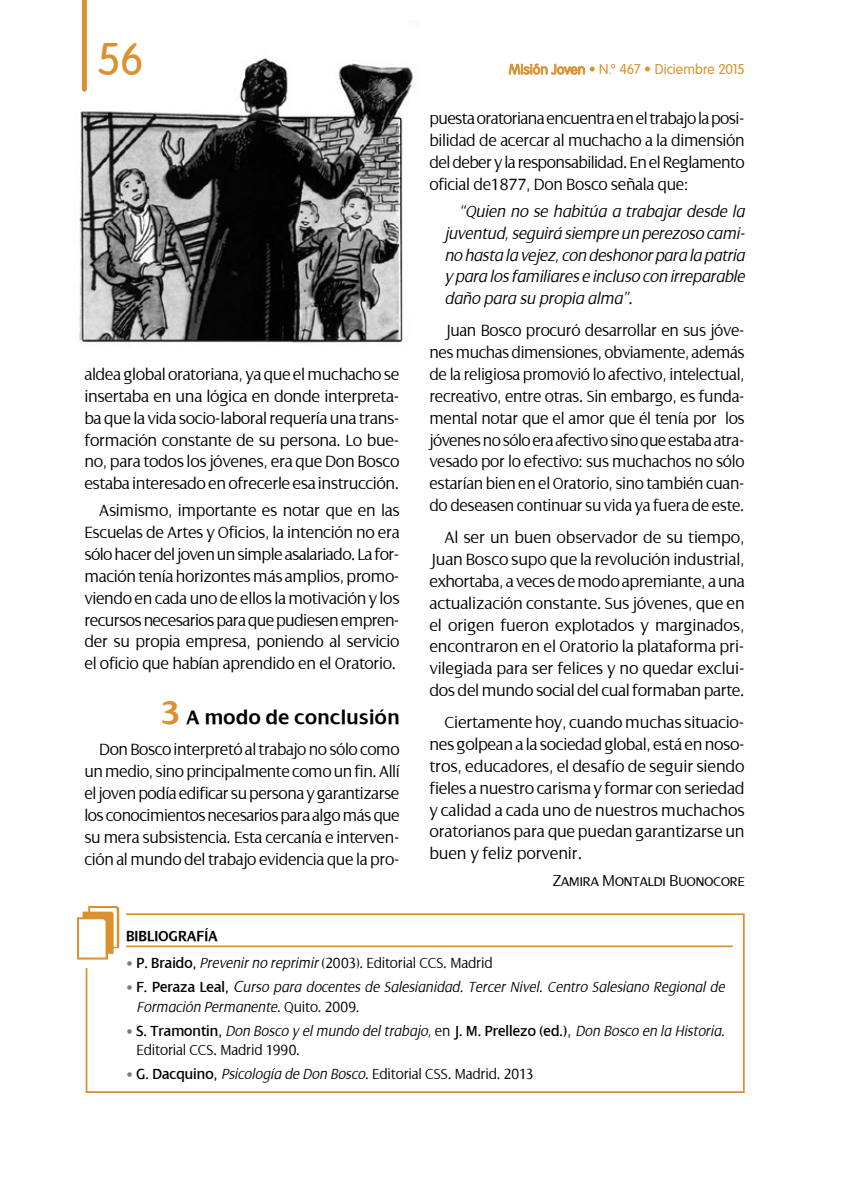
<style>
.page{position:relative;width:844px;height:1191px;background:#fff}
.page>*{position:absolute;margin:0;border:0;box-sizing:border-box;transform-origin:0 0}
.t1{font:300 45.5px "Vag";color:#db912f}
.t2{font:600 21px "Dialog";letter-spacing:.02em;color:#000}
.t3{font:300 17.5px/21.9px "Dialog";letter-spacing:-.02em;color:#000;text-align:justify}
.t4{font:italic 300 17.5px/21.9px "Dialog";letter-spacing:-.015em;color:#000;text-align:justify}
.t5{font:16.97px "Dialog Light Small Caps";letter-spacing:-.01em;color:#000}
.t6{font:italic 300 15.75px/19.2px "Dialog";color:#000;scale:.95 1}
.t7{font:300 15.75px "Dialog";letter-spacing:-.015em;color:#000;scale:.95 1}
.t8{font:600 15.75px "Dialog";letter-spacing:.01em;color:#000;scale:.95 1}
.t9{font:300 14px "VAG Rounded Std";letter-spacing:.005em;color:#db912f}
.s1{font-weight:700;font-size:35px;color:#db912f}
.s2{font-weight:400;font-size:14px;color:#7b7b7a}
.s3{font-weight:400}
.s4{font-style:italic}
.s5{font-weight:400;font-style:normal;font-size:14px;color:#7b7b7a}
.s6{font-weight:400;font-style:normal}
.s7{font-size:17.5px}
.s8{font-style:normal}
.s9{font-style:normal;font-size:17.5px}
</style>
<div class="page">
<svg style="left:85px;top:912px;width:660px;height:181px"></svg>
<svg style="left:77px;top:906px;width:42px;height:53px"></svg>
<hr style="left:126px;top:945px;width:606px;height:2px;background:#db912f">
<img style="left:79px;top:20px;width:334px;height:323px">
<div style="left:82px;top:0;width:5px;height:89px;background:#db912f"></div>
<svg style="left:508px;top:63px;width:76px;height:12px"></svg>
<h1 class="t1" style="left:97px;top:34px;width:48px">56</h1>
<p class="t3" style="left:84px;top:363px;width:317px">aldea global oratoriana, ya que el muchacho se insertaba en una lógica en donde interpreta&shy;ba que la vida socio-laboral requería una trans&shy;formación constante de su persona. Lo bue&shy;no, para todos los jóvenes, era que Don Bosco estaba interesado en ofrecerle esa instrucción.</p>
<p class="t3" style="left:84px;top:499px;width:317px;text-indent:15px">Asimismo, importante es notar que en las Escuelas de Artes y Oficios, la intención no era sólo hacer del joven un simple asalariado. La for&shy;mación tenía horizontes más amplios, promo&shy;viendo en cada uno de ellos la motivación y los recursos necesarios para que pudiesen empren&shy;der su propia empresa, poniendo al servicio el oficio que habían aprendido en el Oratorio.</p>
<p class="t2" style="left:161px;top:705px;width:240px"><span class="s1">3</span> A modo de conclusión</p>
<p class="t3" style="left:84px;top:739px;width:317px;text-indent:15px">Don Bosco interpretó al trabajo no sólo como un medio, sino principalmente como un fin. Allí el joven podía edificar su persona y garantizarse los conocimientos necesarios para algo más que su mera subsistencia. Esta cercanía e interven&shy;ción al mundo del trabajo evidencia que la pro-</p>
<p class="t8" style="left:126px;top:927px;width:98px">BIBLIOGRAFÍA</p>
<p class="t9" style="left:508px;top:61px;width:237px">Misión Joven • N.º 467 • Diciembre 2015</p>
<p class="t3" style="left:429px;top:108px;width:317px">puesta oratoriana encuentra en el trabajo la posi&shy;bilidad de acercar al muchacho a la dimensión del deber y la responsabilidad. En el Reglamento oficial de1877, Don Bosco señala que:</p>
<p class="t4" style="left:444px;top:200px;width:302px;text-indent:15px">“Quien no se habitúa a trabajar desde la juventud, seguirá siempre un perezoso cami&shy;no hasta la vejez, con deshonor para la patria y para los familiares e incluso con irreparable daño para su propia alma”.</p>
<p class="t3" style="left:429px;top:320px;width:317px;text-indent:15px">Juan Bosco procuró desarrollar en sus jóve&shy;nes muchas dimensiones, obviamente, además de la religiosa promovió lo afectivo, intelectual, recreativo, entre otras. Sin embargo, es funda&shy;mental notar que el amor que él tenía por los jóvenes no sólo era afectivo sino que estaba atra&shy;vesado por lo efectivo: sus muchachos no sólo estarían bien en el Oratorio, sino también cuan&shy;do deseasen continuar su vida ya fuera de este.</p>
<p class="t3" style="left:429px;top:526px;width:317px;text-indent:15px">Al ser un buen observador de su tiempo, Juan Bosco supo que la revolución industrial, exhortaba, a veces de modo apremiante, a una actualización constante. Sus jóvenes, que en el origen fueron explotados y marginados, encontraron en el Oratorio la plataforma pri&shy;vilegiada para ser felices y no quedar exclui&shy;dos del mundo social del cual formaban parte.</p>
<p class="t3" style="left:429px;top:711px;width:317px;text-indent:15px">Ciertamente hoy, cuando muchas situacio&shy;nes golpean a la sociedad global, está en noso&shy;tros, educadores, el desafío de seguir siendo fieles a nuestro carisma y formar con seriedad y calidad a cada uno de nuestros muchachos oratorianos para que puedan garantizarse un buen y feliz porvenir.</p>
<p class="t5" style="left:552px;top:871px;width:193px">Zamira Montaldi Buonocore</p>
<p class="t7" style="left:126px;top:954px;width:387px"><span class="s2">•</span> <span class="s3">P. Braido,</span> <span class="s4">Prevenir no reprimir</span> (2003). Editorial CCS. Madrid</p>
<p class="t6" style="left:136px;top:978px;width:620px;text-indent:-10px"><span class="s5">•</span> <span class="s6">F. Peraza Leal,</span> <span class="s7">C</span>urso para docentes de Salesianidad. Tercer Nivel. Centro Salesiano Regional de<br>Formación Permanente<span class="s8">. Quito. 2009.</span></p>
<p class="t6" style="left:136px;top:1021px;width:620px;text-indent:-10px"><span class="s5">•</span> <span class="s6">S. Tramontin,</span> Don Bosco y el mundo del trabajo, <span class="s8">en</span> <span class="s6">J. M. Prellezo (ed.)</span><span class="s9">,</span> Don Bosco en la Historia.<br><span class="s8">Editorial CCS. Madrid 1990.</span></p>
<p class="t7" style="left:126px;top:1065px;width:430px"><span class="s2">•</span> <span class="s3">G. Dacquino,</span> <span class="s4">Psicología de Don Bosco</span>. Editorial CSS. Madrid. 2013</p>
</div>
